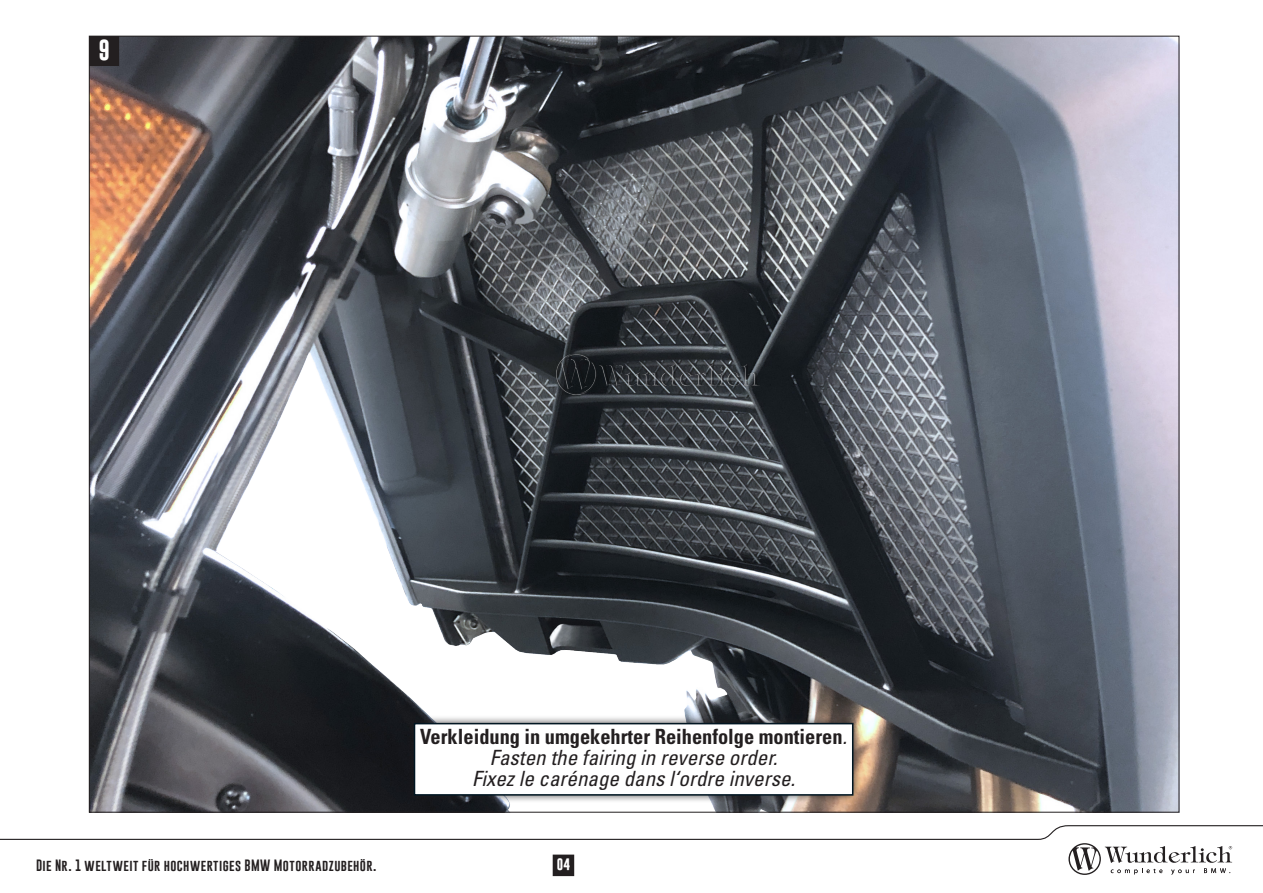
<style>
.page{position:relative;width:1263px;height:893px;background:#fff}
.page>*{position:absolute;margin:0;border:0;box-sizing:border-box;transform-origin:0 0}
.BU{font:italic condensed 21px "Univers LT Std";color:#231f20}
.BU-2{font:700 condensed 21px "Univers LT Std";color:#231f20}
.t1{font:700 21px "Gobold";color:#fff}
.t2{font:12px "Gobold";letter-spacing:.035em;color:#231f20}
.t3{font:700 12px "Gobold";color:#fff}
.s1{font-weight:400;font-style:italic}
</style>
<div class="page">
<svg style="left:0;top:825px;width:1263px;height:50px"></svg>
<img style="left:91px;top:38px;width:1086px;height:773px">
<div style="left:553px;top:855px;width:21px;height:21px;background:#231f20"></div>
<div style="left:90px;top:37px;width:29px;height:29px;background:#231f20"></div>
<div style="left:89px;top:36px;width:30px;height:30px;border:1px solid #231f20"></div>
<img style="left:557px;top:354px;width:206px;height:40px">
<div style="left:406px;top:715px;width:455px;height:88px;background:#231f20;opacity:.75"></div>
<div style="left:414px;top:724px;width:439px;height:71px;background:#fff"></div>
<div style="left:414px;top:723px;width:439px;height:73px;border:2px solid #011622"></div>
<p class="t1" style="left:98px;top:36px;width:13px">9</p>
<p class="BU-2" style="left:420px;top:724px;width:429px">Verkleidung in umgekehrter Reihenfolge montieren<span class="s1">.</span></p>
<p class="BU" style="left:490px;top:744px;width:289px">Fasten the fairing in reverse order.</p>
<p class="BU" style="left:472px;top:765px;width:325px">Fixez le carénage dans l‘ordre inverse.</p>
<p class="t2" style="left:36px;top:858px;width:342px">Die Nr. 1 weltweit für hochwertiges BMW Motorradzubehör.</p>
<p class="t3" style="left:557px;top:857px;width:15px">04</p>
</div>
